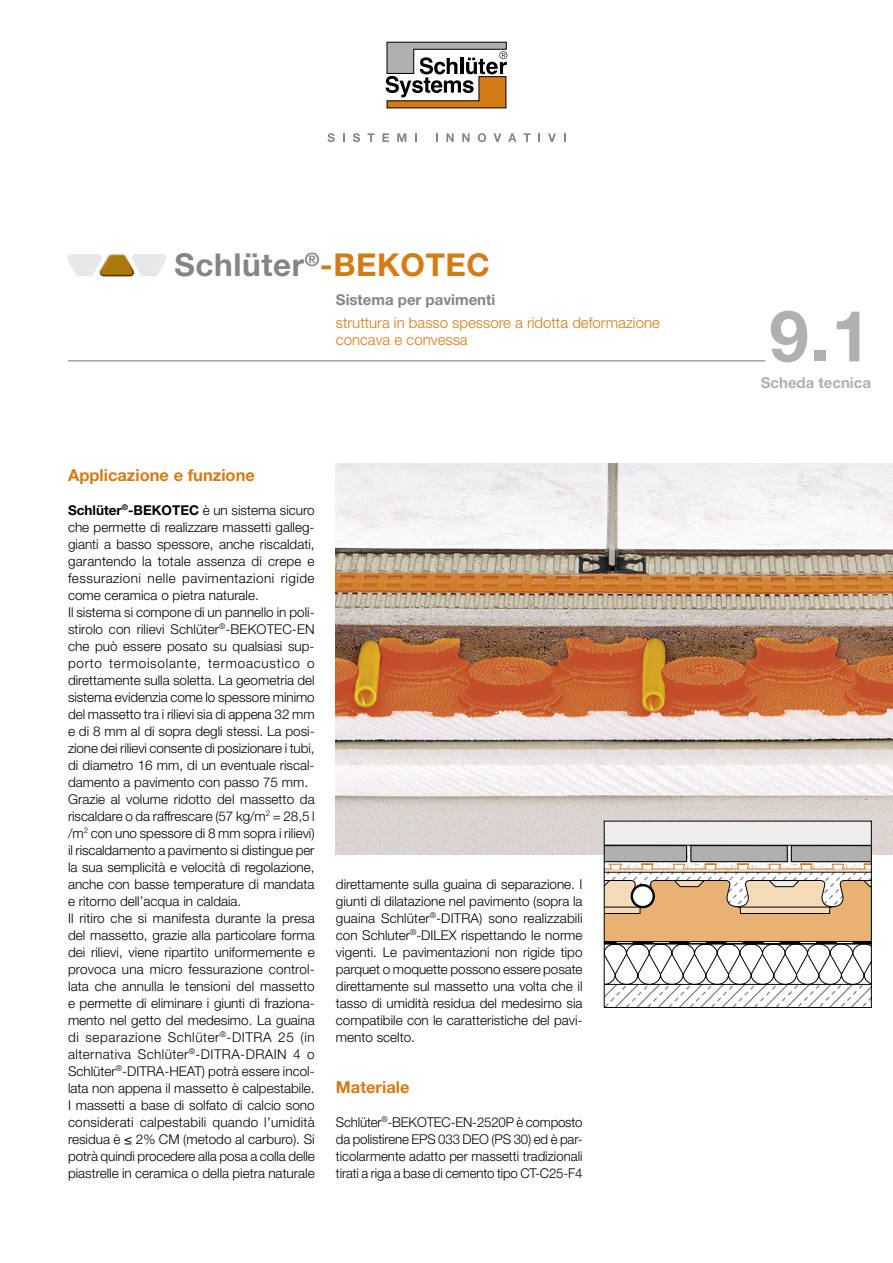
<style>
.page{position:relative;width:893px;height:1263px;background:#fff}
.page>*{position:absolute;margin:0;border:0;box-sizing:border-box;transform-origin:0 0}
.t1{font:700 71.25px "Helvetica Neue LT Pro";color:#b0b0b1}
.t2{font:700 31.5px "Helvetica Neue LT Pro";letter-spacing:.02em;color:#858585}
.t3{font:700 16.5px "Helvetica Neue LT Pro";color:#d57b16}
.t4{font:300 15px/17px "Helvetica Neue LT Pro";color:#d57b16}
.t5{font:700 15px "Helvetica Neue LT Pro";color:#858585}
.t6{font:700 15px "Helvetica Neue LT Pro";color:#b0b0b1}
.t7{font:300 13.5px/17px "Helvetica Neue LT Pro";color:#000;text-align:justify}
.s1{color:#d57b16}
.s2{font-weight:700}
</style>
<div class="page">
<img style="left:336px;top:463px;width:557px;height:392px">
<svg style="left:606px;top:823px;width:264px;height:183px"></svg>
<div style="left:604px;top:821px;width:268px;height:187px;border:1px solid #000"></div>
<svg style="left:386px;top:42px;width:121px;height:66px"></svg>
<svg style="left:328px;top:133px;width:7px;height:9px"></svg>
<svg style="left:343px;top:133px;width:2px;height:9px"></svg>
<svg style="left:353px;top:133px;width:7px;height:9px"></svg>
<svg style="left:367px;top:133px;width:7px;height:9px"></svg>
<svg style="left:382px;top:133px;width:7px;height:9px"></svg>
<svg style="left:397px;top:133px;width:9px;height:9px"></svg>
<svg style="left:415px;top:133px;width:2px;height:9px"></svg>
<svg style="left:436px;top:133px;width:2px;height:9px"></svg>
<svg style="left:446px;top:133px;width:8px;height:9px"></svg>
<svg style="left:462px;top:133px;width:7px;height:9px"></svg>
<svg style="left:478px;top:133px;width:8px;height:9px"></svg>
<svg style="left:494px;top:133px;width:7px;height:9px"></svg>
<svg style="left:508px;top:133px;width:8px;height:9px"></svg>
<svg style="left:523px;top:133px;width:7px;height:9px"></svg>
<svg style="left:538px;top:133px;width:2px;height:9px"></svg>
<svg style="left:548px;top:133px;width:8px;height:9px"></svg>
<hr style="left:68px;top:360px;width:697px;height:1px;background:#858585">
<svg style="left:67px;top:254px;width:99px;height:22px"></svg>
<h2 class="t2" style="left:174px;top:246px;width:317px">Schlüter<sup>®</sup><span class="s1">-BEKOTEC</span></h2>
<p class="t5" style="left:336px;top:290px;width:161px">Sistema per pavimenti</p>
<p class="t4" style="left:336px;top:313px;width:325px">struttura in basso spessore a ridotta deformazione concava e convessa</p>
<h1 class="t1" style="left:769px;top:292px;width:103px">9.1</h1>
<p class="t6" style="left:761px;top:373px;width:112px">Scheda tecnica</p>
<p class="t3" style="left:68px;top:464px;width:188px">Applicazione e funzione</p>
<p class="t7" style="left:68px;top:501px;width:248px;text-align:left"><span class="s2">Schlüter</span><sup>®</sup><span class="s2">-BEKOTEC</span> è un sistema sicuro che permette di realizzare massetti galleg&shy;gianti a basso spessore, anche riscaldati, garantendo la totale assenza di crepe e fessurazioni nelle pavimentazioni rigide come ceramica o pietra naturale.<br>Il sistema si compone di un pannello in poli&shy;stirolo con rilievi Schlüter<sup>®</sup>-BEKOTEC-EN che può essere posato su qualsiasi sup&shy;porto termoisolante, termoacustico o direttamente sulla soletta. La geometria del sistema evidenzia come lo spessore minimo del massetto tra i rilievi sia di appena 32 mm e di 8 mm al di sopra degli stessi. La posi&shy;zione dei rilievi consente di posizionare i tubi, di diametro 16 mm, di un eventuale riscal&shy;damento a pavimento con passo 75 mm.<br>Grazie al volume ridotto del massetto da riscaldare o da raffrescare (57 kg/m<sup>2</sup> = 28,5 l /m<sup>2</sup> con uno spessore di 8 mm sopra i rilievi) il riscaldamento a pavimento si distingue per la sua semplicità e velocità di regolazione, anche con basse temperature di mandata e ritorno dell’acqua in caldaia.<br>Il ritiro che si manifesta durante la presa del massetto, grazie alla particolare forma dei rilievi, viene ripartito uniformemente e provoca una micro fessurazione control&shy;lata che annulla le tensioni del massetto e permette di eliminare i giunti di fraziona&shy;mento nel getto del medesimo. La guaina di separazione Schlüter<sup>®</sup>-DITRA 25 (in alternativa Schlüter<sup>®</sup>-DITRA-DRAIN 4 o Schlüter<sup>®</sup>-DITRA-HEAT) potrà essere incol&shy;lata non appena il massetto è calpestabile.<br>I massetti a base di solfato di calcio sono considerati calpestabili quando l’umidità residua è ≤ 2% CM (metodo al carburo). Si potrà quindi procedere alla posa a colla delle piastrelle in ceramica o della pietra naturale</p>
<p class="t7" style="left:336px;top:875px;width:248px">direttamente sulla guaina di separazione. I giunti di dilatazione nel pavimento (sopra la guaina Schlüter<sup>®</sup>-DITRA) sono realizzabili con Schluter<sup>®</sup>-DILEX rispettando le norme vigenti. Le pavimentazioni non rigide tipo parquet o moquette possono essere posate direttamente sul massetto una volta che il tasso di umidità residua del medesimo sia compatibile con le caratteristiche del pavi&shy;mento scelto.</p>
<p class="t3" style="left:336px;top:1077px;width:75px">Materiale</p>
<p class="t7" style="left:336px;top:1113px;width:248px">Schlüter<sup>®</sup>-BEKOTEC-EN-2520P è composto da polistirene EPS 033 DEO (PS 30) ed è par&shy;ticolarmente adatto per massetti tradizionali tirati a riga a base di cemento tipo CT-C25-F4</p>
</div>
